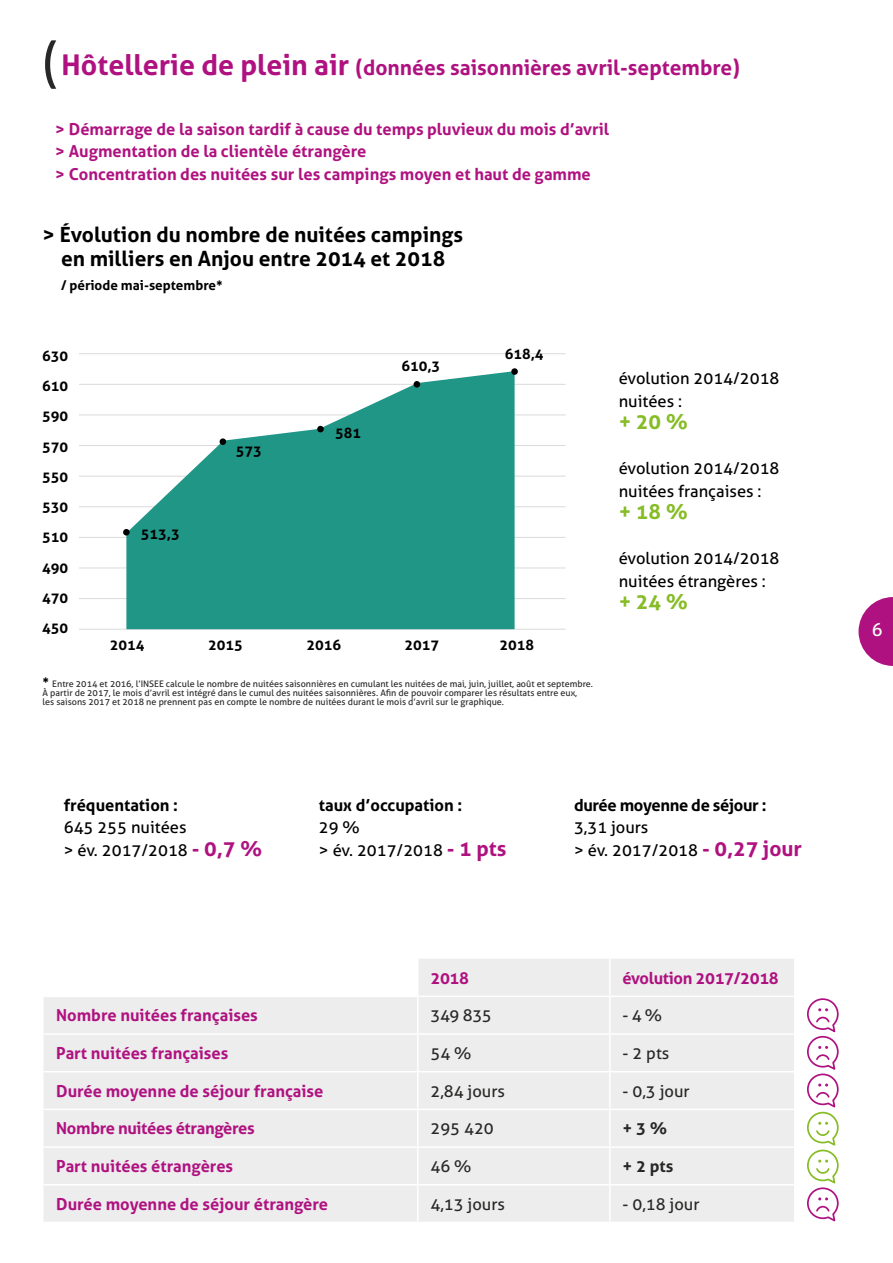
<style>
.page{position:relative;width:893px;height:1263px;background:#fff}
.page>*{position:absolute;margin:0;border:0;box-sizing:border-box;transform-origin:0 0}
.t1{font:700 21px/24px "Aller";color:#000;text-align:center}
.t2{font:700 21px "Aller";color:#af1280}
.t3{font:700 21px "Aller";color:#86bc25}
.t4{font:18px "Aller";color:#fff}
.t5{font:700 16.5px/22.5px "Aller";color:#af1280}
.t6{font:16.5px/22.5px "Aller";color:#000}
.t7{font:16.5px "Aller";color:#282827}
.t8{font:700 16.5px "Aller";letter-spacing:-.02em;color:#af1280}
.t9{font:700 16.5px "Aller";color:#000}
.t10{font:700 16.5px "Aller";letter-spacing:-.02em;color:#000}
.t11{font:700 16.5px "Aller";color:#282827}
.t12{font:700 14.4px/30.3px "Aller";color:#000;text-align:justify}
.t13{font:700 13.5px "Aller";color:#000}
.t14{font:9px/9px "Aller";color:#282827}
.s1{font-weight:400;font-size:51px;color:#282827}
.s2{font-size:28.5px}
.s3{font-family:"DIN"}
.s4{font-family:"DIN";font-weight:700;font-size:13.5px;color:#000}
.s5{font-weight:700;font-size:21px;color:#af1280}
</style>
<div class="page">
<svg style="left:858px;top:597px;width:35px;height:69px"></svg>
<hr style="left:79px;top:629px;width:487px;height:1px;background:#dadada">
<hr style="left:79px;top:598px;width:487px;height:1px;background:#dadada">
<hr style="left:79px;top:568px;width:487px;height:1px;background:#dadada">
<hr style="left:79px;top:506px;width:487px;height:1px;background:#dadada">
<hr style="left:79px;top:476px;width:487px;height:1px;background:#dadada">
<hr style="left:79px;top:384px;width:487px;height:1px;background:#dadada">
<hr style="left:79px;top:415px;width:487px;height:1px;background:#dadada">
<hr style="left:79px;top:445px;width:487px;height:1px;background:#dadada">
<hr style="left:79px;top:537px;width:487px;height:1px;background:#dadada">
<hr style="left:79px;top:353px;width:487px;height:1px;background:#dadada">
<svg style="left:126px;top:371px;width:389px;height:258px;fill:#209687"></svg>
<div style="left:123px;top:529px;width:7px;height:6px;background:#000;border-radius:50%"></div>
<div style="left:220px;top:438px;width:6px;height:7px;background:#000;border-radius:50%"></div>
<div style="left:317px;top:426px;width:7px;height:6px;background:#000;border-radius:50%"></div>
<div style="left:414px;top:381px;width:6px;height:7px;background:#000;border-radius:50%"></div>
<div style="left:511px;top:368px;width:7px;height:7px;background:#000;border-radius:50%"></div>
<svg style="left:44px;top:959px;width:750px;height:263px;background:#eee"></svg>
<hr style="left:417px;top:959px;width:1px;height:37px;background:#fff">
<hr style="left:609px;top:959px;width:2px;height:37px;background:#fff">
<hr style="left:43px;top:996px;width:375px;height:1px;background:#fff">
<hr style="left:418px;top:996px;width:192px;height:1px;background:#fff">
<hr style="left:417px;top:997px;width:1px;height:36px;background:#fff">
<hr style="left:610px;top:996px;width:184px;height:1px;background:#fff">
<hr style="left:609px;top:997px;width:2px;height:36px;background:#fff">
<hr style="left:43px;top:1033px;width:375px;height:2px;background:#fff">
<hr style="left:418px;top:1033px;width:192px;height:2px;background:#fff">
<hr style="left:417px;top:1035px;width:1px;height:36px;background:#fff">
<hr style="left:610px;top:1033px;width:184px;height:2px;background:#fff">
<hr style="left:609px;top:1035px;width:2px;height:36px;background:#fff">
<hr style="left:43px;top:1071px;width:375px;height:1px;background:#fff">
<hr style="left:418px;top:1071px;width:192px;height:1px;background:#fff">
<hr style="left:417px;top:1072px;width:1px;height:37px;background:#fff">
<hr style="left:610px;top:1071px;width:184px;height:1px;background:#fff">
<hr style="left:609px;top:1072px;width:2px;height:37px;background:#fff">
<hr style="left:43px;top:1109px;width:375px;height:1px;background:#fff">
<hr style="left:418px;top:1109px;width:192px;height:1px;background:#fff">
<hr style="left:417px;top:1110px;width:1px;height:36px;background:#fff">
<hr style="left:610px;top:1109px;width:184px;height:1px;background:#fff">
<hr style="left:609px;top:1110px;width:2px;height:36px;background:#fff">
<hr style="left:43px;top:1146px;width:375px;height:2px;background:#fff">
<hr style="left:418px;top:1146px;width:192px;height:2px;background:#fff">
<hr style="left:417px;top:1148px;width:1px;height:36px;background:#fff">
<hr style="left:610px;top:1146px;width:184px;height:2px;background:#fff">
<hr style="left:609px;top:1148px;width:2px;height:36px;background:#fff">
<hr style="left:43px;top:1184px;width:375px;height:1px;background:#fff">
<hr style="left:418px;top:1184px;width:192px;height:1px;background:#fff">
<hr style="left:417px;top:1185px;width:1px;height:37px;background:#fff">
<hr style="left:610px;top:1184px;width:184px;height:1px;background:#fff">
<hr style="left:609px;top:1185px;width:2px;height:37px;background:#fff">
<svg style="left:807px;top:998px;width:32px;height:224px"></svg>
<h1 class="t2" style="left:43px;top:54px;width:699px"><span class="s1">(</span><span class="s2">Hôtellerie de plein air</span> (données saisonnières avril-septembre)</h1>
<h3 class="t5" style="left:55px;top:118px;width:555px">&gt; Démarrage de la saison tardif à cause du temps pluvieux du mois d’avril &gt; Augmentation de la clientèle étrangère<br>&gt; Concentration des nuitées sur les campings moyen et haut de gamme</h3>
<h1 class="t1" style="left:43px;top:223px;width:422px">&gt; Évolution du nombre de nuitées campings en milliers en Anjou entre 2014 et 2018</h1>
<h3 class="t13" style="left:61px;top:277px;width:163px">/ période mai-septembre<span class="s3">*</span></h3>
<h3 class="t12" style="left:42px;top:340px;width:27px">630<br>610<br>590<br>570<br>550<br>530<br>510<br>490<br>470<br>450</h3>
<h3 class="t12" style="left:141px;top:519px;width:40px">513,3</h3>
<h3 class="t12" style="left:236px;top:436px;width:27px">573</h3>
<h3 class="t12" style="left:335px;top:418px;width:27px">581</h3>
<h3 class="t12" style="left:401px;top:351px;width:40px">610,3</h3>
<h3 class="t12" style="left:505px;top:338px;width:40px">618,4</h3>
<h3 class="t12" style="left:110px;top:630px;width:36px">2014</h3>
<h3 class="t12" style="left:208px;top:630px;width:36px">2015</h3>
<h3 class="t12" style="left:306px;top:630px;width:36px">2016</h3>
<h3 class="t12" style="left:405px;top:630px;width:36px">2017</h3>
<h3 class="t12" style="left:500px;top:630px;width:36px">2018</h3>
<p class="t14" style="left:43px;top:679px;width:552px"><span class="s4">*</span> Entre 2014 et 2016, l’INSEE calcule le nombre de nuitées saisonnières en cumulant les nuitées de mai, juin, juillet, août et septembre.<br>À partir de 2017, le mois d’avril est intégré dans le cumul des nuitées saisonnières. Afin de pouvoir comparer les résultats entre eux,<br>les saisons 2017 et 2018 ne prennent pas en compte le nombre de nuitées durant le mois d’avril sur le graphique.</p>
<h3 class="t6" style="left:619px;top:367px;width:162px">évolution 2014/2018 nuitées :</h3>
<h1 class="t3" style="left:619px;top:409px;width:71px">+ 20 %</h1>
<h3 class="t6" style="left:619px;top:457px;width:162px">évolution 2014/2018 nuitées françaises :</h3>
<h1 class="t3" style="left:619px;top:499px;width:71px">+ 18 %</h1>
<h3 class="t6" style="left:619px;top:547px;width:162px">évolution 2014/2018 nuitées étrangères :</h3>
<h1 class="t3" style="left:619px;top:589px;width:71px">+ 24 %</h1>
<h3 class="t9" style="left:64px;top:794px;width:116px">fréquentation :</h3>
<h3 class="t6" style="left:64px;top:816px;width:200px">645 255 nuitées<br>&gt; év. 2017/2018 <span class="s5">- 0,7 %</span></h3>
<h3 class="t9" style="left:319px;top:794px;width:145px">taux d’occupation :</h3>
<h3 class="t6" style="left:319px;top:816px;width:189px">29 %<br>&gt; év. 2017/2018 <span class="s5">- 1 pts</span></h3>
<h3 class="t10" style="left:574px;top:794px;width:194px">durée moyenne de séjour :</h3>
<h3 class="t6" style="left:574px;top:816px;width:229px">3,31 jours<br>&gt; év. 2017/2018 <span class="s5">- 0,27 jour</span></h3>
<h3 class="t5" style="left:430px;top:966px;width:40px">2018</h3>
<h3 class="t8" style="left:623px;top:967px;width:158px">évolution 2017/2018</h3>
<h3 class="t5" style="left:56px;top:1004px;width:203px">Nombre nuitées françaises</h3>
<h3 class="t7" style="left:430px;top:1005px;width:63px">349 835</h3>
<h3 class="t7" style="left:623px;top:1005px;width:41px">- 4 %</h3>
<h3 class="t5" style="left:56px;top:1042px;width:174px">Part nuitées françaises</h3>
<h3 class="t7" style="left:430px;top:1043px;width:43px">54 %</h3>
<h3 class="t7" style="left:623px;top:1043px;width:48px">- 2 pts</h3>
<h3 class="t5" style="left:56px;top:1079px;width:269px">Durée moyenne de séjour française</h3>
<h3 class="t7" style="left:430px;top:1081px;width:76px">2,84 jours</h3>
<h3 class="t7" style="left:623px;top:1081px;width:69px">- 0,3 jour</h3>
<h3 class="t8" style="left:56px;top:1118px;width:200px">Nombre nuitées étrangères</h3>
<h3 class="t7" style="left:430px;top:1118px;width:65px">295 420</h3>
<h3 class="t11" style="left:623px;top:1118px;width:46px">+ 3 %</h3>
<h3 class="t5" style="left:56px;top:1155px;width:178px">Part nuitées étrangères</h3>
<h3 class="t7" style="left:430px;top:1156px;width:43px">46 %</h3>
<h3 class="t11" style="left:623px;top:1156px;width:52px">+ 2 pts</h3>
<h3 class="t5" style="left:56px;top:1192px;width:273px">Durée moyenne de séjour étrangère</h3>
<h3 class="t7" style="left:430px;top:1194px;width:76px">4,13 jours</h3>
<h3 class="t7" style="left:623px;top:1194px;width:78px">- 0,18 jour</h3>
<h2 class="t4" style="left:872px;top:618px;width:12px">6</h2>
</div>
